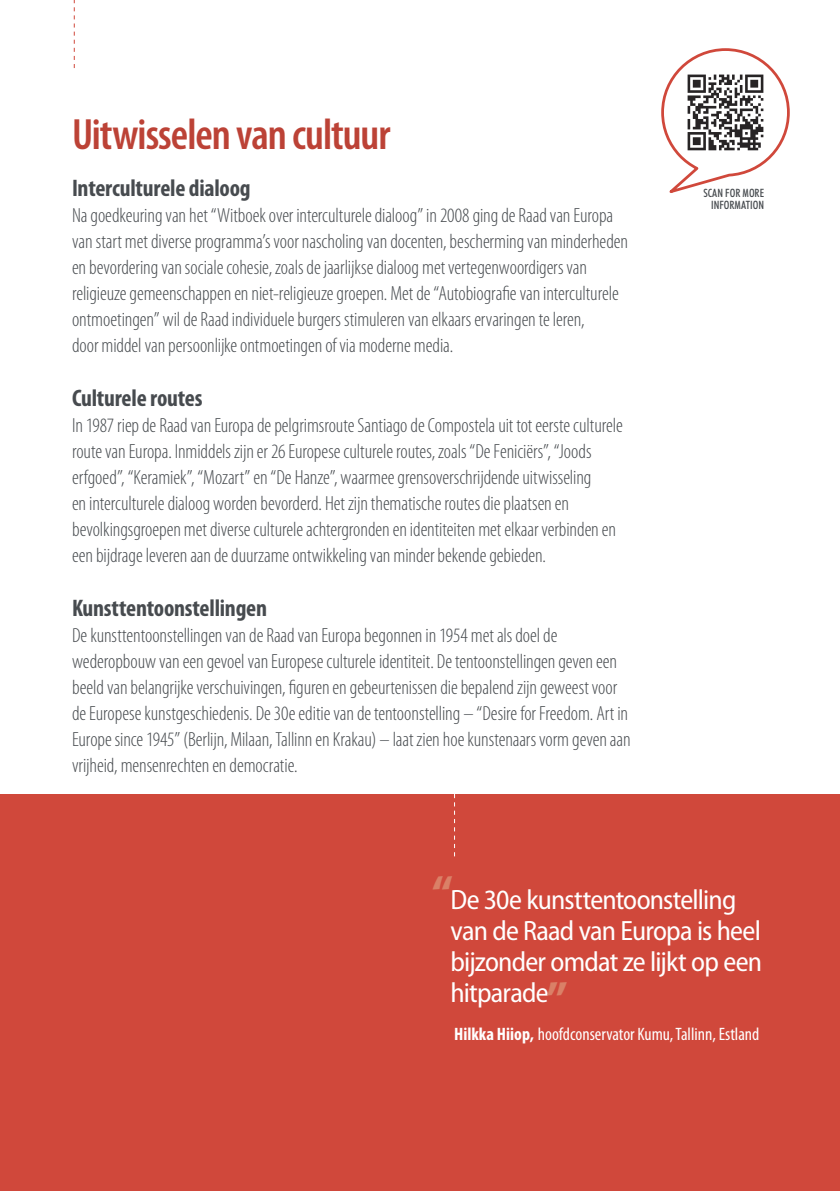
<style>
.page{position:relative;width:840px;height:1191px;background:#fff}
.page>*{position:absolute;margin:0;border:0;box-sizing:border-box;transform-origin:0 0}
.t1{font:600 condensed 44px "Myriad Pro";letter-spacing:-.025em;color:#bc4236}
.t2{font:semi-condensed 28px/31px "Myriad Pro";letter-spacing:-.03em;color:#fff}
.t3{font:700 condensed 24px "Myriad Pro";letter-spacing:-.01em;color:#474b4f}
.t4{font:300 condensed 20.4px/26px "Myriad Pro";letter-spacing:-.005em;color:#474b4f}
.t5{font:condensed 18px "Myriad Pro";color:#fff}
.t6{font:500 condensed 11.6px/11.6px "Futura BT";color:#474b4f;text-align:right}
.s1{font-weight:700;font-stretch:normal;font-size:48px;color:#da8067}
.s2{font-weight:700}
</style>
<div class="page">
<div style="left:0;top:794px;width:839px;height:397px;background:#d0483b"></div>
<svg style="left:74px;top:0;width:1px;height:68px"></svg>
<svg style="left:661px;top:48px;width:129px;height:145px"></svg>
<svg style="left:454px;top:794px;width:1px;height:62px"></svg>
<h1 class="t1" style="left:72px;top:119px;width:320px">Uitwisselen van cultuur</h1>
<p class="t3" style="left:72px;top:179px;width:180px">Interculturele dialoog</p>
<p class="t4" style="left:72px;top:204px;width:557px">Na goedkeuring van het “Witboek over interculturele dialoog” in 2008 ging de Raad van Europa van start met diverse programma’s voor nascholing van docenten, bescherming van minderheden en bevordering van sociale cohesie, zoals de jaarlijkse dialoog met vertegenwoordigers van religieuze gemeenschappen en niet-religieuze groepen. Met de “Autobiografe van interculturele ontmoetingen” wil de Raad individuele burgers stimuleren van elkaars ervaringen te leren,<br>door middel van persoonlijke ontmoetingen of via moderne media.</p>
<p class="t3" style="left:72px;top:389px;width:132px">Culturele routes</p>
<p class="t4" style="left:72px;top:414px;width:552px">In 1987 riep de Raad van Europa de pelgrimsroute Santiago de Compostela uit tot eerste culturele route van Europa. Inmiddels zijn er 26 Europese culturele routes, zoals “De Feniciërs”, “Joods erfgoed”, “Keramiek”, “Mozart” en “De Hanze”, waarmee grensoverschrijdende uitwisseling<br>en interculturele dialoog worden bevorderd. Het zijn thematische routes die plaatsen en bevolkingsgroepen met diverse culturele achtergronden en identiteiten met elkaar verbinden en een bijdrage leveren aan de duurzame ontwikkeling van minder bekende gebieden.</p>
<p class="t3" style="left:72px;top:599px;width:196px">Kunsttentoonstellingen</p>
<p class="t4" style="left:72px;top:624px;width:560px">De kunsttentoonstellingen van de Raad van Europa begonnen in 1954 met als doel de wederopbouw van een gevoel van Europese culturele identiteit. De tentoonstellingen geven een beeld van belangrijke verschuivingen, fguren en gebeurtenissen die bepalend zijn geweest voor de Europese kunstgeschiedenis. De 30e editie van de tentoonstelling – “Desire for Freedom. Art in Europe since 1945” (Berlijn, Milaan, Tallinn en Krakau) – laat zien hoe kunstenaars vorm geven aan vrijheid, mensenrechten en democratie.</p>
<p class="t6" style="left:703px;top:187px;width:62px">SCAN FOR MORE<br>INFORMATION</p>
<h2 class="t2" style="left:450px;top:886px;width:313px;text-indent:-19px"><span class="s1">“</span>De 30e kunsttentoonstelling van de Raad van Europa is heel bijzonder omdat ze lijkt op een hitparade<span class="s1">”</span></h2>
<p class="t5" style="left:454px;top:1028px;width:307px"><span class="s2">Hilkka Hiiop,</span> hoofdconservator Kumu, Tallinn, Estland</p>
</div>
